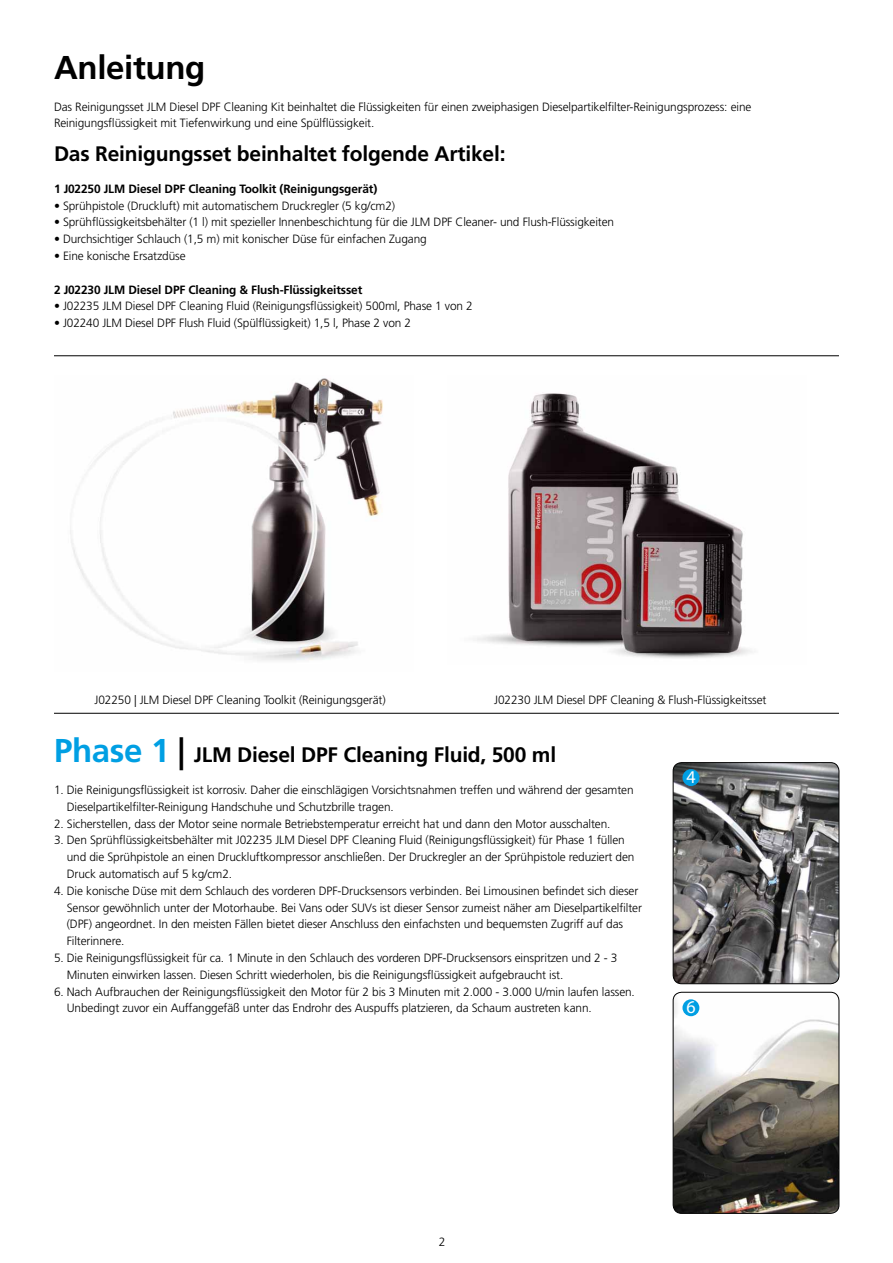
<style>
.page{position:relative;width:893px;height:1263px;background:#fff}
.page>*{position:absolute;margin:0;border:0;box-sizing:border-box;transform-origin:0 0}
.t1{font:700 33px "Frutiger LT Std";letter-spacing:-.01em;color:#000}
.t2{font:700 21px "Frutiger LT Std";letter-spacing:-.01em;color:#000}
.t3{font:18px "Myriad Pro";color:#fff}
.t4{font:300 12px/16.8px "Frutiger LT Std";letter-spacing:-.01em;color:#000}
.t5{font:700 12px "Frutiger LT Std";letter-spacing:-.01em;color:#000}
.s1{font-size:33px;color:#009fe3}
.s2{font-size:33px}
</style>
<div class="page">
<hr style="left:54px;top:713px;width:785px;height:1px;background:#000">
<hr style="left:54px;top:355px;width:785px;height:1px;background:#000">
<img style="left:673px;top:763px;width:166px;height:221px">
<div style="left:673px;top:762px;width:166px;height:222px;border:1px solid #000;border-radius:9px"></div>
<img style="left:673px;top:992px;width:166px;height:221px">
<div style="left:673px;top:992px;width:166px;height:221px;border:1px solid #000;border-radius:9px"></div>
<div style="left:682px;top:769px;width:17px;height:17px;background:#009fe3;border-radius:50%"></div>
<div style="left:682px;top:999px;width:17px;height:17px;background:#009fe3;border-radius:50%"></div>
<img style="left:477px;top:393px;width:275px;height:265px">
<img style="left:70px;top:378px;width:313px;height:283px">
<h1 class="t1" style="left:54px;top:48px;width:153px">Anleitung</h1>
<p class="t4" style="left:54px;top:98px;width:699px">Das Reinigungsset JLM Diesel DPF Cleaning Kit beinhaltet die Flüssigkeiten für einen zweiphasigen Dieselpartikelfilter-Reinigungsprozess: eine<br>Reinigungsflüssigkeit mit Tiefenwirkung und eine Spülflüssigkeit.</p>
<h2 class="t2" style="left:54px;top:141px;width:453px">Das Reinigungsset beinhaltet folgende Artikel:</h2>
<p class="t5" style="left:54px;top:182px;width:325px">1 J02250 JLM Diesel DPF Cleaning Toolkit (Reinigungsgerät)</p>
<p class="t4" style="left:54px;top:197px;width:343px">• Sprühpistole (Druckluft) mit automatischem Druckregler (5 kg/cm2)</p>
<p class="t4" style="left:54px;top:214px;width:562px">• Sprühflüssigkeitsbehälter (1 l) mit spezieller Innenbeschichtung für die JLM DPF Cleaner- und Flush-Flüssigkeiten</p>
<p class="t4" style="left:54px;top:231px;width:374px">• Durchsichtiger Schlauch (1,5 m) mit konischer Düse für einfachen Zugang</p>
<p class="t4" style="left:54px;top:248px;width:133px">• Eine konische Ersatzdüse</p>
<p class="t5" style="left:54px;top:282px;width:310px">2 J02230 JLM Diesel DPF Cleaning &amp; Flush-Flüssigkeitsset</p>
<p class="t4" style="left:54px;top:298px;width:420px">• J02235 JLM Diesel DPF Cleaning Fluid (Reinigungsflüssigkeit) 500ml, Phase 1 von 2</p>
<p class="t4" style="left:54px;top:315px;width:359px">• J02240 JLM Diesel DPF Flush Fluid (Spülflüssigkeit) 1,5 l, Phase 2 von 2</p>
<p class="t4" style="left:95px;top:691px;width:292px">J02250 | JLM Diesel DPF Cleaning Toolkit (Reinigungsgerät)</p>
<p class="t4" style="left:494px;top:691px;width:274px">J02230 JLM Diesel DPF Cleaning &amp; Flush-Flüssigkeitsset</p>
<h2 class="t2" style="left:54px;top:743px;width:504px"><span class="s1">Phase 1</span> <span class="s2">|</span> JLM Diesel DPF Cleaning Fluid, 500 ml</h2>
<p class="t4" style="left:67px;top:782px;width:568px;text-indent:-13px">1. Die Reinigungsflüssigkeit ist korrosiv. Daher die einschlägigen Vorsichtsnahmen treffen und während der gesamten<br>Dieselpartikelfilter-Reinigung Handschuhe und Schutzbrille tragen.</p>
<p class="t4" style="left:54px;top:815px;width:558px">2. Sicherstellen, dass der Motor seine normale Betriebstemperatur erreicht hat und dann den Motor ausschalten.</p>
<p class="t4" style="left:67px;top:832px;width:569px;text-indent:-13px">3. Den Sprühflüssigkeitsbehälter mit J02235 JLM Diesel DPF Cleaning Fluid (Reinigungsflüssigkeit) für Phase 1 füllen und die Sprühpistole an einen Druckluftkompressor anschließen. Der Druckregler an der Sprühpistole reduziert den<br>Druck automatisch auf 5 kg/cm2.</p>
<p class="t4" style="left:67px;top:882px;width:577px;text-indent:-13px">4. Die konische Düse mit dem Schlauch des vorderen DPF-Drucksensors verbinden. Bei Limousinen befindet sich dieser Sensor gewöhnlich unter der Motorhaube. Bei Vans oder SUVs ist dieser Sensor zumeist näher am Dieselpartikelfilter (DPF) angeordnet. In den meisten Fällen bietet dieser Anschluss den einfachsten und bequemsten Zugriff auf das Filterinnere.</p>
<p class="t4" style="left:67px;top:950px;width:552px;text-indent:-13px">5. Die Reinigungsflüssigkeit für ca. 1 Minute in den Schlauch des vorderen DPF-Drucksensors einspritzen und 2 - 3<br>Minuten einwirken lassen. Diesen Schritt wiederholen, bis die Reinigungsflüssigkeit aufgebraucht ist.</p>
<p class="t4" style="left:67px;top:983px;width:570px;text-indent:-13px">6. Nach Aufbrauchen der Reinigungsflüssigkeit den Motor für 2 bis 3 Minuten mit 2.000 - 3.000 U/min laufen lassen.<br>Unbedingt zuvor ein Auffanggefäß unter das Endrohr des Auspuffs platzieren, da Schaum austreten kann.</p>
<h3 class="t3" style="left:686px;top:765px;width:11px">4</h3>
<h3 class="t3" style="left:686px;top:996px;width:11px">6</h3>
<p class="t4" style="left:439px;top:1233px;width:8px">2</p>
</div>
